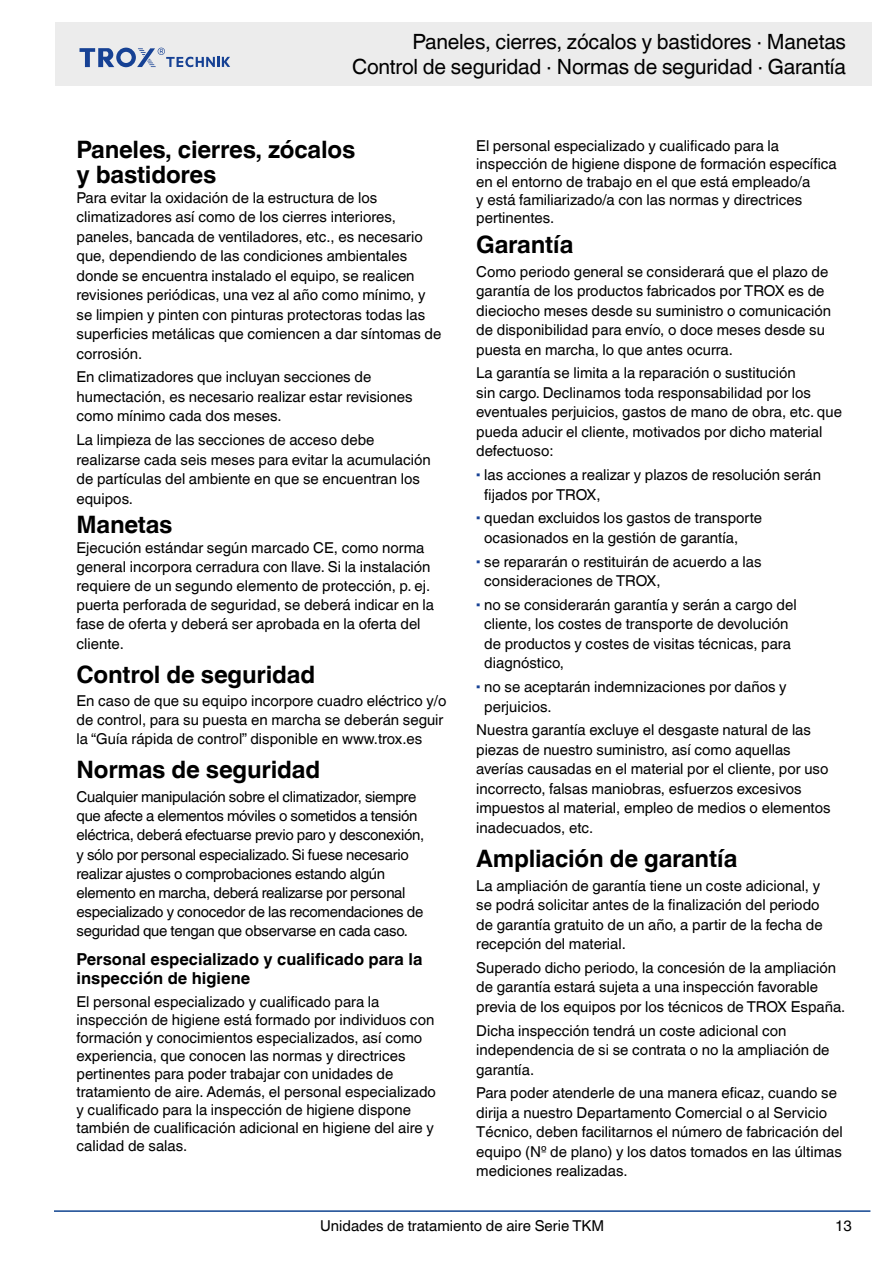
<style>
.page{position:relative;width:893px;height:1263px;background:#fff}
.page>*{position:absolute;margin:0;border:0;box-sizing:border-box;transform-origin:0 0}
.t1{font:700 24px/25.5px "TROX Helvetica";letter-spacing:-.01em;color:#000}
.t2{font:21px/25.2px "TROX Helvetica";letter-spacing:-.01em;color:#000;text-align:right}
.t3{font:700 16.5px/19.8px "TROX Helvetica";color:#000}
.t4{font:15px/19.5px "TROX Helvetica";color:#000}
.t5{font:15px/19.2px "TROX Helvetica";letter-spacing:-.02em;color:#000}
.s1{color:#164194}
</style>
<div class="page">
<div style="left:55px;top:22px;width:817px;height:64px;background:#ececec"></div>
<svg style="left:80px;top:48px;width:150px;height:20px"></svg>
<hr style="left:54px;top:1210px;width:816px;height:2px;background:#114490">
<h2 class="t2" style="left:352px;top:29px;width:496px">Paneles, cierres, zócalos y bastidores · Manetas<br>Control de seguridad · Normas de seguridad · Garantía</h2>
<h1 class="t1" style="left:77px;top:137px;width:280px">Paneles, cierres, zócalos y bastidores</h1>
<p class="t4" style="left:77px;top:188px;width:366px">Para evitar la oxidación de la estructura de los climatizadores así como de los cierres interiores, paneles, bancada de ventiladores, etc., es necesario que, dependiendo de las condiciones ambientales donde se encuentra instalado el equipo, se realicen revisiones periódicas, una vez al año como mínimo, y se limpien y pinten con pinturas protectoras todas las superficies metálicas que comiencen a dar síntomas de corrosión.</p>
<p class="t4" style="left:77px;top:367px;width:338px">En climatizadores que incluyan secciones de humectación, es necesario realizar estar revisiones como mínimo cada dos meses.</p>
<p class="t4" style="left:77px;top:430px;width:356px">La limpieza de las secciones de acceso debe realizarse cada seis meses para evitar la acumulación de partículas del ambiente en que se encuentran los equipos.</p>
<h1 class="t1" style="left:77px;top:512px;width:98px">Manetas</h1>
<p class="t4" style="left:77px;top:538px;width:359px">Ejecución estándar según marcado CE, como norma general incorpora cerradura con llave. Si la instalación requiere de un segundo elemento de protección, p. ej. puerta perforada de seguridad, se deberá indicar en la fase de oferta y deberá ser aprobada en la oferta del cliente.</p>
<h1 class="t1" style="left:77px;top:661px;width:240px">Control de seguridad</h1>
<p class="t4" style="left:77px;top:691px;width:371px">En caso de que su equipo incorpore cuadro eléctrico y/o de control, para su puesta en marcha se deberán seguir la “Guía rápida de control” disponible en www.trox.es</p>
<h1 class="t1" style="left:77px;top:757px;width:245px">Normas de seguridad</h1>
<p class="t5" style="left:77px;top:787px;width:349px">Cualquier manipulación sobre el climatizador, siempre que afecte a elementos móviles o sometidos a tensión eléctrica, deberá efectuarse previo paro y desconexión, y sólo por personal especializado. Si fuese necesario realizar ajustes o comprobaciones estando algún elemento en marcha, deberá realizarse por personal especializado y conocedor de las recomendaciones de seguridad que tengan que observarse en cada caso.</p>
<p class="t3" style="left:77px;top:949px;width:347px">Personal especializado y cualificado para la inspección de higiene</p>
<p class="t4" style="left:77px;top:992px;width:361px;line-height:18px">El personal especializado y cualificado para la inspección de higiene está formado por individuos con formación y conocimientos especializados, así como experiencia, que conocen las normas y directrices pertinentes para poder trabajar con unidades de tratamiento de aire. Además, el personal especializado y cualificado para la inspección de higiene dispone también de cualificación adicional en higiene del aire y calidad de salas.</p>
<p class="t4" style="left:476px;top:137px;width:362px;line-height:18px">El personal especializado y cualificado para la inspección de higiene dispone de formación específica en el entorno de trabajo en el que está empleado/a<br>y está familiarizado/a con las normas y directrices pertinentes.</p>
<h1 class="t1" style="left:476px;top:232px;width:99px">Garantía</h1>
<p class="t4" style="left:476px;top:262px;width:356px">Como periodo general se considerará que el plazo de garantía de los productos fabricados por TROX es de dieciocho meses desde su suministro o comunicación de disponibilidad para envío, o doce meses desde su puesta en marcha, lo que antes ocurra.</p>
<p class="t4" style="left:476px;top:363px;width:367px">La garantía se limita a la reparación o sustitución<br>sin cargo. Declinamos toda responsabilidad por los eventuales perjuicios, gastos de mano de obra, etc. que pueda aducir el cliente, motivados por dicho material defectuoso:</p>
<p class="t4" style="left:484px;top:465px;width:338px;text-indent:-8px"><span class="s1">▪</span> las acciones a realizar y plazos de resolución serán fijados por TROX,</p>
<p class="t4" style="left:484px;top:508px;width:279px;text-indent:-8px"><span class="s1">▪</span> quedan excluidos los gastos de transporte ocasionados en la gestión de garantía,</p>
<p class="t4" style="left:484px;top:552px;width:279px;text-indent:-8px"><span class="s1">▪</span> se repararán o restituirán de acuerdo a las consideraciones de TROX,</p>
<p class="t4" style="left:484px;top:595px;width:314px;text-indent:-8px"><span class="s1">▪</span> no se considerarán garantía y serán a cargo del cliente, los costes de transporte de devolución de productos y costes de visitas técnicas, para diagnóstico,</p>
<p class="t4" style="left:484px;top:677px;width:304px;text-indent:-8px"><span class="s1">▪</span> no se aceptarán indemnizaciones por daños y perjuicios.</p>
<p class="t4" style="left:476px;top:720px;width:356px">Nuestra garantía excluye el desgaste natural de las piezas de nuestro suministro, así como aquellas averías causadas en el material por el cliente, por uso incorrecto, falsas maniobras, esfuerzos excesivos impuestos al material, empleo de medios o elementos inadecuados, etc.</p>
<h1 class="t1" style="left:476px;top:846px;width:263px">Ampliación de garantía</h1>
<p class="t4" style="left:476px;top:876px;width:348px">La ampliación de garantía tiene un coste adicional, y se podrá solicitar antes de la finalización del periodo de garantía gratuito de un año, a partir de la fecha de recepción del material.</p>
<p class="t4" style="left:476px;top:958px;width:371px">Superado dicho periodo, la concesión de la ampliación de garantía estará sujeta a una inspección favorable previa de los equipos por los técnicos de TROX España.</p>
<p class="t4" style="left:476px;top:1021px;width:355px">Dicha inspección tendrá un coste adicional con independencia de si se contrata o no la ampliación de garantía.</p>
<p class="t4" style="left:476px;top:1083px;width:368px">Para poder atenderle de una manera eficaz, cuando se dirija a nuestro Departamento Comercial o al Servicio Técnico, deben facilitarnos el número de fabricación del equipo (Nº de plano) y los datos tomados en las últimas mediciones realizadas.</p>
<p class="t4" style="left:320px;top:1216px;width:286px">Unidades de tratamiento de aire Serie TKM</p>
<p class="t4" style="left:835px;top:1216px;width:18px">13</p>
</div>
